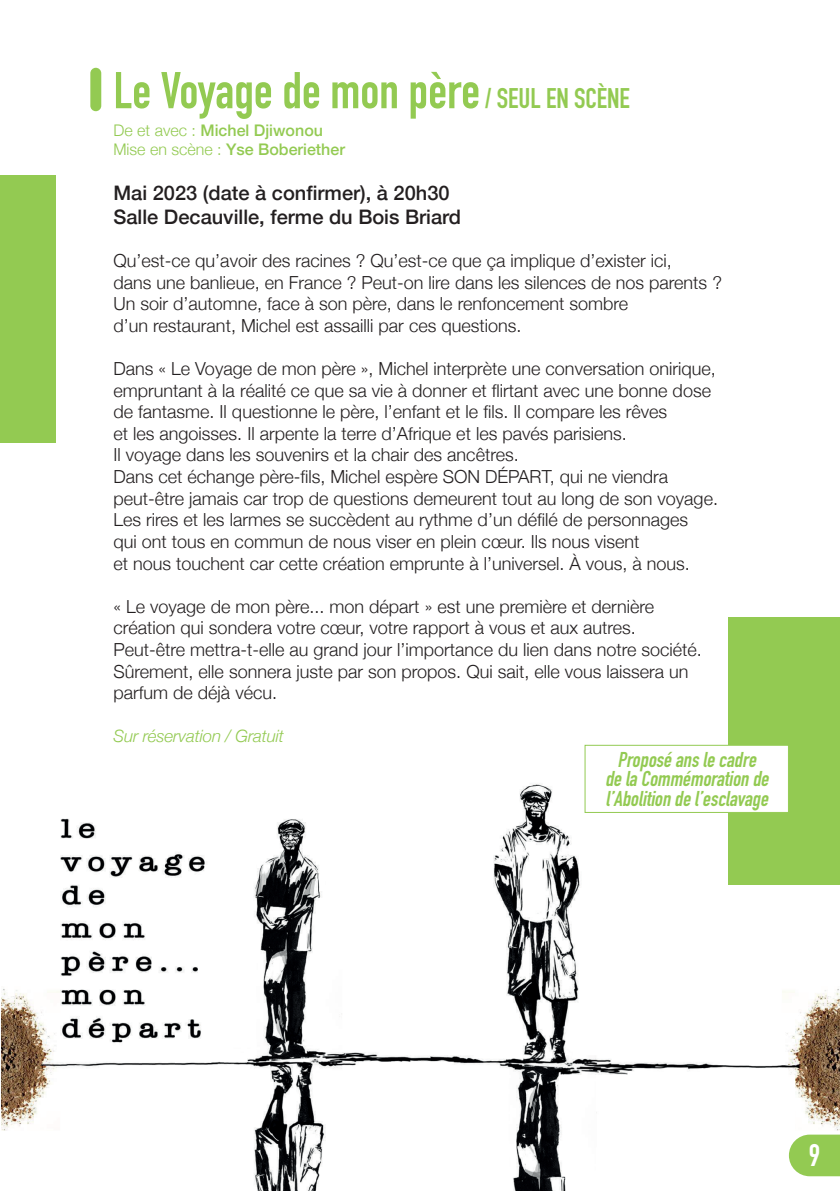
<style>
.page{position:relative;width:840px;height:1191px;background:#fff}
.page>*{position:absolute;margin:0;border:0;box-sizing:border-box;transform-origin:0 0}
.t1{font:700 50.8px "DIN Condensed";color:#93ca52}
.t2{font:700 30.8px "DIN Condensed";color:#fff}
.t3{font:italic 700 21.2px/19.4px "DIN Condensed";color:#93ca52;text-align:center}
.t4{font:500 20px/24px "Helvetica Neue";color:#231f20}
.t5{font:300 18px/21.6px "Helvetica Neue";color:#231f20}
.t6{font:italic 300 17px "Helvetica Neue";letter-spacing:-.01em;color:#93ca52}
.t7{font:500 16px/19.2px "Helvetica Neue";color:#93ca52}
.s1{font-size:28px}
.s2{font-weight:300}
</style>
<div class="page">
<img style="left:2px;top:784px;width:837px;height:407px">
<div style="left:0;top:175px;width:56px;height:267px;background:#93ca52"></div>
<div style="left:598px;top:1077px;width:196px;height:114px;background:#fff"></div>
<svg style="left:788px;top:1134px;width:51px;height:42px;background:#9fd066"></svg>
<div style="left:727px;top:617px;width:112px;height:268px;background:#93ca52"></div>
<div style="left:584px;top:745px;width:204px;height:67px;background:#fff"></div>
<div style="left:584px;top:745px;width:204px;height:68px;border:1px solid #93ca52"></div>
<div style="left:90px;top:68px;width:11px;height:43px;background:#93ca52;border-radius:5px"></div>
<h1 class="t1" style="left:113px;top:56px;width:517px">Le Voyage de mon père <span class="s1">/ SEUL EN SCÈNE</span></h1>
<p class="t7" style="left:113px;top:120px;width:233px"><span class="s2">De et avec :</span> Michel Djiwonou<br><span class="s2">Mise en scène :</span> Yse Boberiether</p>
<p class="t4" style="left:113px;top:179px;width:349px">Mai 2023 (date à confirmer), à 20h30<br>Salle Decauville, ferme du Bois Briard</p>
<p class="t5" style="left:113px;top:248px;width:609px">Qu’est-ce qu’avoir des racines ? Qu’est-ce que ça implique d’exister ici,<br>dans une banlieue, en France ? Peut-on lire dans les silences de nos parents ?<br>Un soir d’automne, face à son père, dans le renfoncement sombre<br>d’un restaurant, Michel est assailli par ces questions.</p>
<p class="t5" style="left:113px;top:356px;width:605px">Dans « Le Voyage de mon père », Michel interprète une conversation onirique, empruntant à la réalité ce que sa vie à donner et flirtant avec une bonne dose de fantasme. Il questionne le père, l’enfant et le fils. Il compare les rêves<br>et les angoisses. Il arpente la terre d’Afrique et les pavés parisiens.<br>Il voyage dans les souvenirs et la chair des ancêtres.<br>Dans cet échange père-fils, Michel espère SON DÉPART, qui ne viendra peut-être jamais car trop de questions demeurent tout au long de son voyage.<br>Les rires et les larmes se succèdent au rythme d’un défilé de personnages<br>qui ont tous en commun de nous viser en plein cœur. Ils nous visent<br>et nous touchent car cette création emprunte à l’universel. À vous, à nous.</p>
<p class="t5" style="left:113px;top:594px;width:589px">« Le voyage de mon père... mon départ » est une première et dernière création qui sondera votre cœur, votre rapport à vous et aux autres.<br>Peut-être mettra-t-elle au grand jour l’importance du lien dans notre société.<br>Sûrement, elle sonnera juste par son propos. Qui sait, elle vous laissera un parfum de déjà vécu.</p>
<p class="t6" style="left:113px;top:723px;width:172px">Sur réservation / Gratuit</p>
<p class="t3" style="left:604px;top:750px;width:170px">Proposéanslecadre delaCommémorationde l’Abolitiondel’esclavage</p>
<h2 class="t2" style="left:808px;top:1134px;width:13px">9</h2>
</div>
